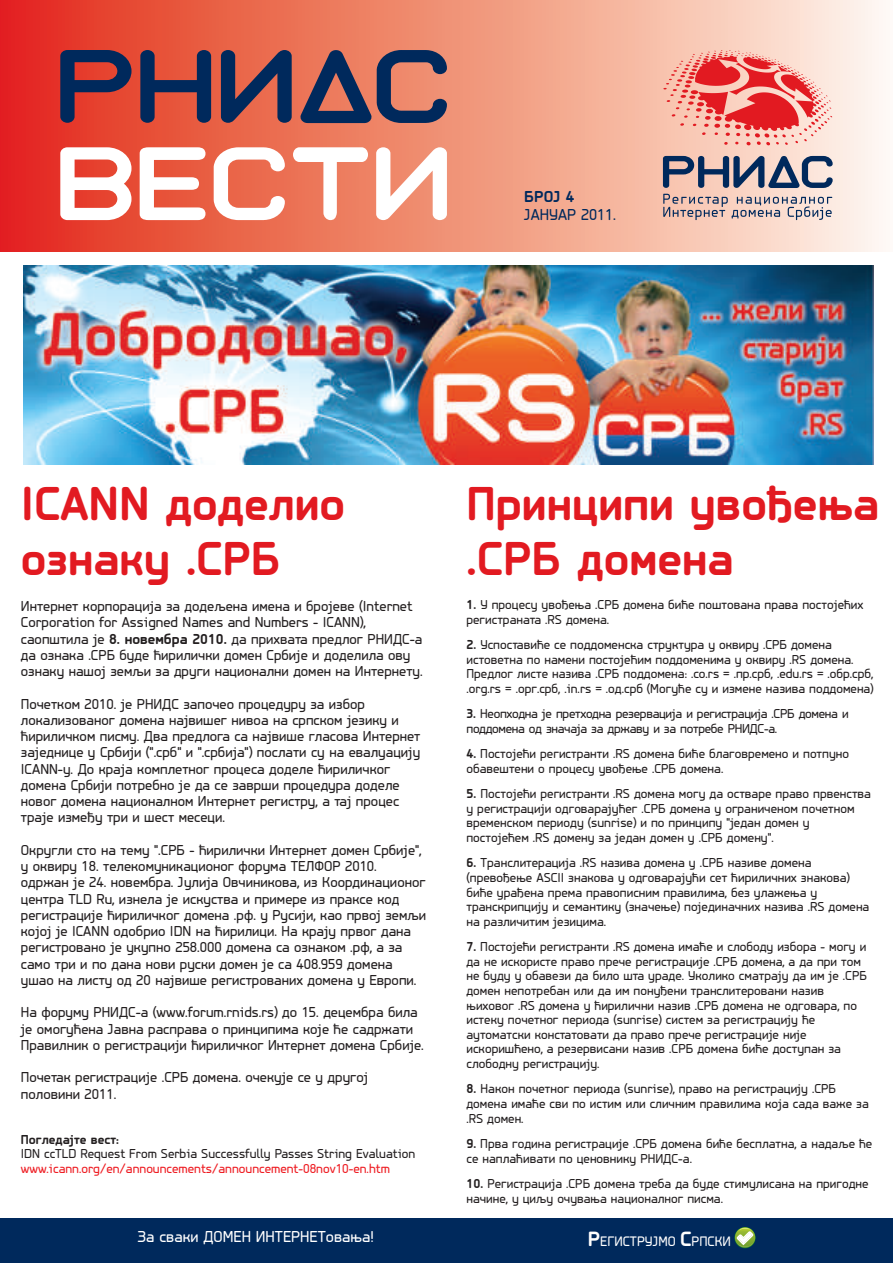
<style>
.page{position:relative;width:893px;height:1263px;background:#fff}
.page>*{position:absolute;margin:0;border:0;box-sizing:border-box;transform-origin:0 0}
.t1{font:700 49.5px/54.6px "PF Isotext Pro";color:#e21a21}
.t2{font:16.5px "PF Isotext Pro";color:#fff}
.t3{font:16.5px "PF Isotext Pro";color:#00295c}
.t4{font:700 16.5px "PF Isotext Pro";color:#00295c}
.t5{font:15px/16.2px "PF Isotext Pro";color:#231f20}
.t6{font:14.4px "PF Isotext Pro";color:#fff}
.t7{font:13.5px/14.7px "PF Isotext Pro";color:#231f20}
.t8{font:13.5px/14.7px "PF Isotext Pro";letter-spacing:-.025em;color:#231f20}
.t9{font:13.5px "PF Isotext Pro";color:#ee1d23}
.t10{font:700 13.5px "PF Isotext Pro";color:#231f20}
.s1{font-weight:700}
.s2{font-weight:700;font-size:21.45px}
</style>
<div class="page">
<svg style="left:0;top:0;width:883px;height:251px;background:#f0927e"></svg>
<svg style="left:663px;top:50px;width:169px;height:95px;background:#f1958d"></svg>
<svg style="left:663px;top:156px;width:170px;height:64px;background:#aea0a5"></svg>
<svg style="left:60px;top:50px;width:387px;height:73px;background:#814b53"></svg>
<svg style="left:60px;top:147px;width:387px;height:73px"></svg>
<div style="left:0;top:1218px;width:893px;height:45px;background:#00295c"></div>
<svg style="left:734px;top:1227px;width:22px;height:21px"></svg>
<svg style="left:735px;top:1227px;width:20px;height:21px"></svg>
<img style="left:739px;top:1246px;width:12px;height:1px">
<svg style="left:736px;top:1228px;width:18px;height:18px"></svg>
<img style="left:23px;top:265px;width:851px;height:199px">
<p class="t4" style="left:524px;top:190px;width:52px">БРОЈ 4</p>
<p class="t3" style="left:524px;top:208px;width:93px">ЈАНУАР 2011.</p>
<h1 class="t1" style="left:21px;top:480px;width:326px">ICANN доделио ознаку .СРБ</h1>
<h1 class="t1" style="left:466px;top:480px;width:414px">Принципи увођења .СРБ домена</h1>
<p class="t5" style="left:21px;top:599px;width:403px">Интернет корпорација за додељена имена и бројеве (Internet Corporation for Assigned Names and Numbers - ICANN), саопштила је <span class="s1">8. новембра 2010.</span> да прихвата предлог РНИДС-а да ознака .СРБ буде ћирилички домен Србије и доделила ову ознаку нашој земљи за други национални домен на Интернету.</p>
<p class="t5" style="left:21px;top:697px;width:401px">Почетком 2010. је РНИДС започео процедуру за избор локализованог домена највишег нивоа на српском језику и ћириличком писму. Два предлога са највише гласова Интернет заједнице у Србији (".срб" и ".србија") послати су на евалуацију ICANN-у. До краја комплетног процеса доделе ћириличког домена Србији потребно је да се заврши процедура доделе новог домена националном Интернет регистру, а тај процес траје између три и шест месеци.</p>
<p class="t5" style="left:21px;top:843px;width:407px">Округли сто на тему ".СРБ - ћирилички Интернет домен Србије", у оквиру 18. телекомуникационог форума ТЕЛФОР 2010. одржан је 24. новембра. Јулија Овчиникова, из Координационог центра TLD Ru, изнела је искуства и примере из праксе код регистрације ћириличког домена .рф. у Русији, као првој земљи којој је ICANN одобрио IDN на ћирилици. На крају првог дана регистровано је укупно 258.000 домена са ознаком .рф, а за само три и по дана нови руски домен је са 408.959 домена ушао на листу од 20 највише регистрованих домена у Европи.</p>
<p class="t5" style="left:21px;top:1005px;width:404px">На форуму РНИДС-а (www.forum.rnids.rs) до 15. децембра била је омогућена Јавна расправа о принципима које ће садржати<br>Правилник о регистрацији ћириличког Интернет домена Србије.</p>
<p class="t5" style="left:21px;top:1070px;width:349px">Почетак регистрације .СРБ домена. очекује се у другој половини 2011.</p>
<p class="t10" style="left:21px;top:1133px;width:99px">Погледајте вест:</p>
<p class="t7" style="left:21px;top:1147px;width:396px">IDN ccTLD Request From Serbia Successfully Passes String Evaluation</p>
<p class="t9" style="left:21px;top:1163px;width:370px">www.icann.org/en/announcements/announcement-08nov10-en.htm</p>
<p class="t7" style="left:466px;top:598px;width:398px"><span class="s1">1.</span> У процесу увођења .СРБ домена биће поштована права постојећих регистраната .RS домена.</p>
<p class="t7" style="left:466px;top:638px;width:409px"><span class="s1">2.</span> Успоставиће се поддоменска структура у оквиру .СРБ домена истоветна по намени постојећим поддоменима у оквиру .RS домена.<br>Предлог листе назива .СРБ поддомена: .co.rs = .пр.срб, .edu.rs = .обр.срб, .org.rs = .орг.срб, .in.rs = .од.срб (Могуће су и измене назива поддомена)</p>
<p class="t8" style="left:466px;top:707px;width:384px"><span class="s1">3.</span> Неопходна је претходна резервација и регистрација .СРБ домена и поддомена од значаја за државу и за потребе РНИДС-а.</p>
<p class="t7" style="left:466px;top:747px;width:384px"><span class="s1">4.</span> Постојећи регистранти .RS домена биће благовремено и потпуно обавештени о процесу увођење .СРБ домена.</p>
<p class="t7" style="left:466px;top:787px;width:406px"><span class="s1">5.</span> Постојећи регистранти .RS домена могу да остваре право првенства у регистрацији одговарајућег .СРБ домена у ограниченом почетном временском периоду (sunrise) и по принципу "један домен у постојећем .RS домену за један домен у .СРБ домену".</p>
<p class="t7" style="left:466px;top:856px;width:404px"><span class="s1">6.</span> Транслитерација .RS назива домена у .СРБ називе домена (превођење ASCII знакова у одговарајући сет ћириличних знакова) биће урађена према правописним правилима, без улажења у транскрипцију и семантику (значење) појединачних назива .RS домена на различитим језицима.</p>
<p class="t7" style="left:466px;top:940px;width:402px"><span class="s1">7.</span> Постојећи регистранти .RS домена имаће и слободу избора - могу и да не искористе право прече регистрације .СРБ домена, а да при том не буду у обавези да било шта ураде. Уколико сматрају да им је .СРБ домен непотребан или да им понуђени транслитеровани назив њиховог .RS домена у ћирилични назив .СРБ домена не одговара, по истеку почетног периода (sunrise) систем за регистрацију ће аутоматски констатовати да право прече регистрације није искоришћено, а резервисани назив .СРБ домена биће доступан за слободну регистрацију.</p>
<p class="t7" style="left:466px;top:1083px;width:404px"><span class="s1">8.</span> Након почетног периода (sunrise), право на регистрацију .СРБ домена имаће сви по истим или сличним правилима која сада важе за .RS домен.</p>
<p class="t7" style="left:466px;top:1137px;width:407px"><span class="s1">9.</span> Прва година регистрације .СРБ домена биће бесплатна, а надаље ће се наплаћивати по ценовнику РНИДС-а.</p>
<p class="t7" style="left:466px;top:1177px;width:404px"><span class="s1">10.</span> Регистрација .СРБ домена треба да буде стимулисана на пригодне начине, у циљу очувања националног писма.</p>
<p class="t2" style="left:137px;top:1230px;width:238px">За сваки ДОМЕН ИНТЕРНЕТовања!</p>
<p class="t6" style="left:588px;top:1235px;width:144px"><span class="s2">Р</span>ЕГИСТРУЈМО <span class="s2">С</span>РПСКИ</p>
</div>
